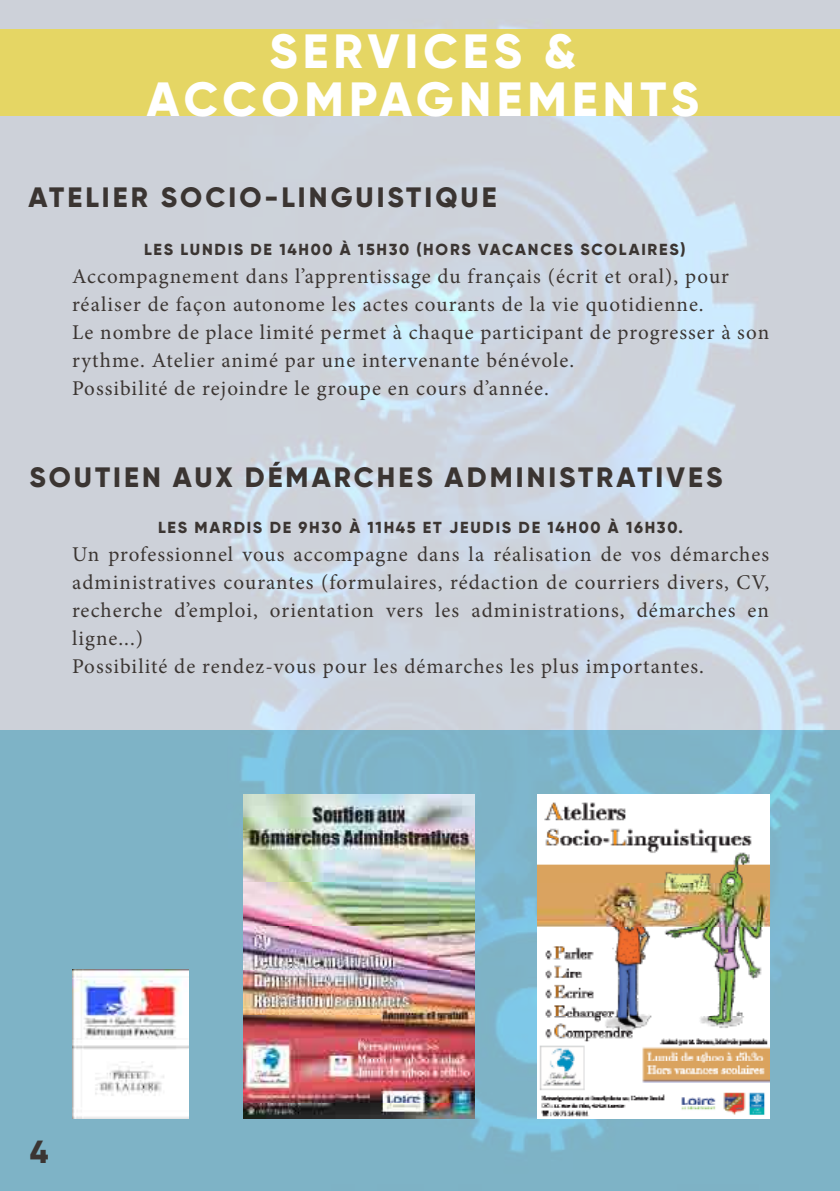
<style>
.page{position:relative;width:840px;height:1191px;background:#fff}
.page>*{position:absolute;margin:0;border:0;box-sizing:border-box;transform-origin:0 0}
.t1{font:800 48px/48px "Gilroy";letter-spacing:.11em;color:#fff;text-align:center}
.t2{font:800 32px "Gilroy";color:#3b3532}
.t3{font:800 28px "Gilroy";letter-spacing:.11em;color:#3b3532}
.t4{font:21px/28px "Minion Pro";letter-spacing:.05em;color:#3b3532}
.t5{font:800 16px "Gilroy";letter-spacing:.105em;color:#3b3532}
</style>
<div class="page">
<svg style="left:0;top:730px;width:839px;height:461px;background:#7fb5c8"></svg>
<div style="left:0;top:29px;width:839px;height:87px;background:#e5d664"></div>
<img style="left:72px;top:969px;width:116px;height:149px">
<img style="left:243px;top:794px;width:231px;height:325px">
<img style="left:537px;top:794px;width:231px;height:325px">
<h1 class="t1" style="left:147px;top:27px;width:553px">SERVICES &amp;<br>ACCOMPAGNEMENTS</h1>
<h3 class="t3" style="left:28px;top:180px;width:39px">ATELIER</h3>
<h3 class="t3" style="left:161px;top:180px;width:21px">SOCIO</h3>
<h3 class="t3" style="left:264px;top:180px;width:35px">-LINGUISTI</h3>
<h3 class="t3" style="left:435px;top:180px;width:44px">QUE</h3>
<p class="t5" style="left:144px;top:239px;width:58px">LES LUNDIS</p>
<p class="t5" style="left:250px;top:239px;width:186px">DE 14H00 À 15H30 (HORS</p>
<p class="t5" style="left:478px;top:239px;width:25px">VACANCES</p>
<p class="t5" style="left:580px;top:239px;width:12px">SCOLAIRES</p>
<p class="t5" style="left:680px;top:239px;width:7px">)</p>
<p class="t4" style="left:72px;top:262px;width:698px">Accompagnement dans l’apprentissage du français (écrit et oral), pour réaliser de façon autonome les actes courants de la vie quotidienne.<br>Le nombre de place limité permet à chaque participant de progresser à son rythme. Atelier animé par une intervenante bénévole.<br>Possibilité de rejoindre le groupe en cours d’année.</p>
<h3 class="t3" style="left:29px;top:460px;width:20px">SOUTIEN</h3>
<h3 class="t3" style="left:173px;top:460px;width:136px">AUX DÉMARC</h3>
<h3 class="t3" style="left:376px;top:460px;width:87px">HES ADMINISTRATI</h3>
<h3 class="t3" style="left:666px;top:460px;width:39px">VES</h3>
<p class="t5" style="left:158px;top:518px;width:49px">LES MARDIS</p>
<p class="t5" style="left:269px;top:518px;width:202px">DE 9H30 À 11H45 ET JEUDIS</p>
<p class="t5" style="left:518px;top:518px;width:166px">DE 14H00 À 16H30.</p>
<p class="t4" style="left:72px;top:541px;width:698px">Un professionnel vous accompagne dans la réalisation de vos démarches administratives courantes (formulaires, rédaction de courriers divers, CV, recherche d’emploi, orientation vers les administrations, démarches en ligne...)<br>Possibilité de rendez-vous pour les démarches les plus importantes.</p>
<h2 class="t2" style="left:30px;top:1131px;width:20px">4</h2>
</div>
